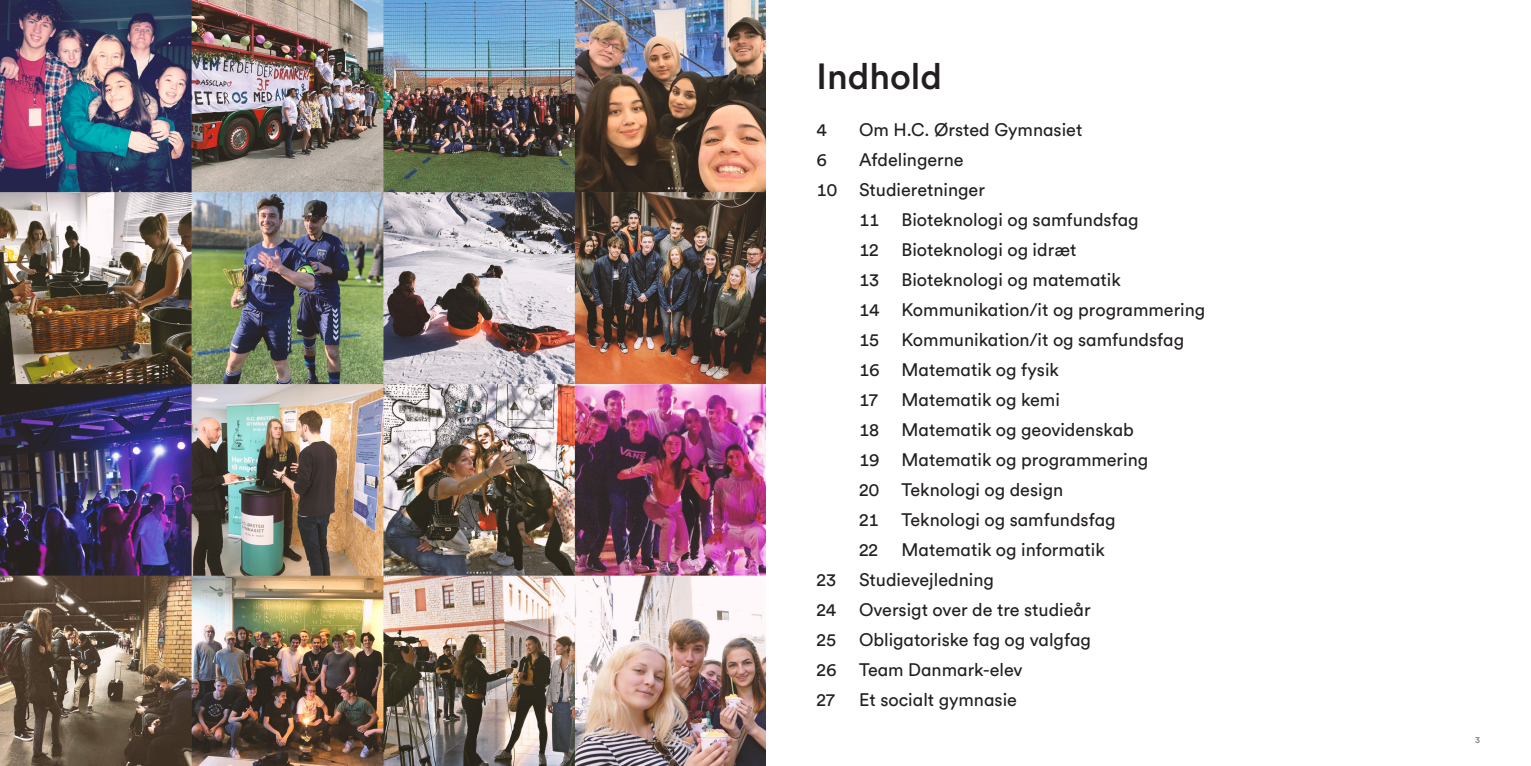
<style>
.page{position:relative;width:1531px;height:766px;background:#fff}
.page>*{position:absolute;margin:0;border:0;box-sizing:border-box;transform-origin:0 0}
.Overskrift_24_28pt{font:500 36px "Circular Pro";color:#231f20}
.Overskrift_14_18_pt{font:18px/30px "Circular Pro";color:#231f20}
.t1{font:500 9px "Circular Pro";color:#808285}
</style>
<div class="page">
<img style="left:0;top:0;width:765px;height:765px">
<p class="Overskrift_24_28pt" style="left:816px;top:52px;width:127px">Indhold</p>
<p class="Overskrift_14_18_pt" style="left:816px;top:113px;width:12px">4</p>
<p class="Overskrift_14_18_pt" style="left:859px;top:113px;width:225px">Om H.C. Ørsted Gymnasiet</p>
<p class="Overskrift_14_18_pt" style="left:816px;top:143px;width:12px">6</p>
<p class="Overskrift_14_18_pt" style="left:859px;top:143px;width:106px">Afdelingerne</p>
<p class="Overskrift_14_18_pt" style="left:816px;top:173px;width:170px">10 Studieretninger</p>
<p class="Overskrift_14_18_pt" style="left:859px;top:203px;width:281px">11 Bioteknologi og samfundsfag<br>12</p>
<p class="Overskrift_14_18_pt" style="left:901px;top:233px;width:176px">Bioteknologi og idræt</p>
<p class="Overskrift_14_18_pt" style="left:859px;top:263px;width:263px">13 Bioteknologi og matematik</p>
<p class="Overskrift_14_18_pt" style="left:859px;top:293px;width:348px">14 Kommunikation/it og programmering</p>
<p class="Overskrift_14_18_pt" style="left:859px;top:323px;width:21px">15</p>
<p class="Overskrift_14_18_pt" style="left:901px;top:323px;width:284px">Kommunikation/it og samfundsfag</p>
<p class="Overskrift_14_18_pt" style="left:859px;top:353px;width:201px">16 Matematik og fysik</p>
<p class="Overskrift_14_18_pt" style="left:859px;top:383px;width:20px">17</p>
<p class="Overskrift_14_18_pt" style="left:901px;top:383px;width:160px">Matematik og kemi</p>
<p class="Overskrift_14_18_pt" style="left:859px;top:413px;width:276px">18 Matematik og geovidenskab</p>
<p class="Overskrift_14_18_pt" style="left:859px;top:443px;width:291px">19 Matematik og programmering</p>
<p class="Overskrift_14_18_pt" style="left:859px;top:473px;width:206px">20 Teknologi og design</p>
<p class="Overskrift_14_18_pt" style="left:859px;top:503px;width:21px">21</p>
<p class="Overskrift_14_18_pt" style="left:901px;top:503px;width:216px">Teknologi og samfundsfag</p>
<p class="Overskrift_14_18_pt" style="left:859px;top:533px;width:21px">22</p>
<p class="Overskrift_14_18_pt" style="left:901px;top:533px;width:205px">Matematik og informatik</p>
<p class="Overskrift_14_18_pt" style="left:816px;top:563px;width:21px">23</p>
<p class="Overskrift_14_18_pt" style="left:859px;top:563px;width:136px">Studievejledning</p>
<p class="Overskrift_14_18_pt" style="left:816px;top:593px;width:21px">24</p>
<p class="Overskrift_14_18_pt" style="left:859px;top:593px;width:233px">Oversigt over de tre studieår</p>
<p class="Overskrift_14_18_pt" style="left:816px;top:623px;width:21px">25</p>
<p class="Overskrift_14_18_pt" style="left:859px;top:623px;width:233px">Obligatoriske fag og valgfag</p>
<p class="Overskrift_14_18_pt" style="left:816px;top:653px;width:21px">26</p>
<p class="Overskrift_14_18_pt" style="left:859px;top:653px;width:165px">Team Danmark-elev</p>
<p class="Overskrift_14_18_pt" style="left:816px;top:683px;width:20px">27</p>
<p class="Overskrift_14_18_pt" style="left:859px;top:683px;width:159px">Et socialt gymnasie</p>
<p class="t1" style="left:1475px;top:733px;width:6px">3</p>
</div>
